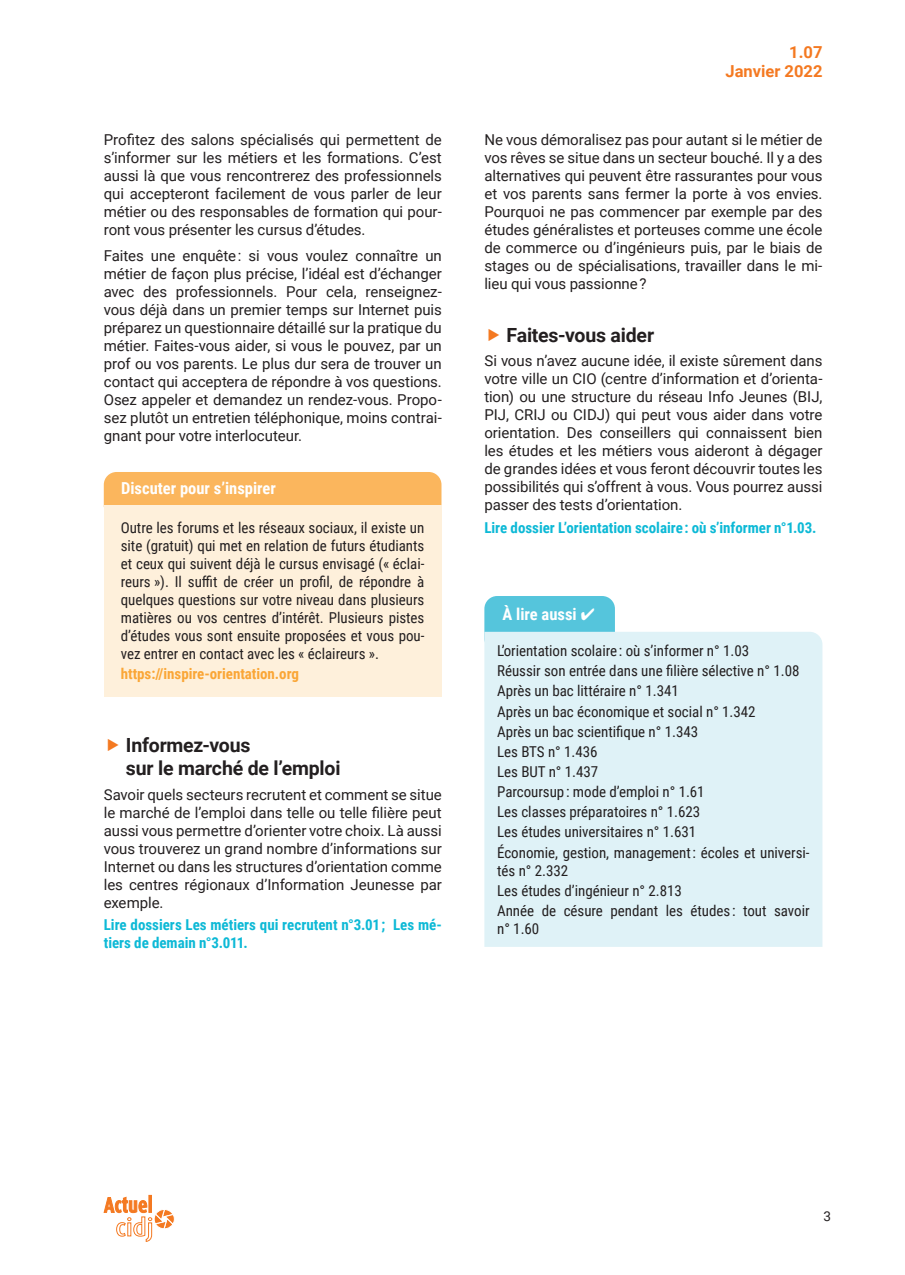
<style>
.page{position:relative;width:905px;height:1275px;background:#fff}
.page>*{position:absolute;margin:0;border:0;box-sizing:border-box;transform-origin:0 0}
.t1{font:700 19.5px/23.4px "Roboto";letter-spacing:-.01em;color:#231f20}
.t2{font:700 16.5px "Roboto Condensed";color:#fff}
.t3{font:700 16.5px/19.8px "Roboto";color:#f47921;text-align:right}
.t4{font:15px/18px "Roboto";letter-spacing:-.005em;color:#231f20;text-align:justify}
.t5{font:15px/20.1px "Roboto Condensed";letter-spacing:-.005em;color:#231f20}
.t6{font:700 15px/18px "Roboto Condensed";color:#0db9d6}
.t7{font:700 15px "Roboto Condensed";letter-spacing:-.005em;color:#faa636}
.t8{font:13.5px "Roboto";color:#231f20}
</style>
<div class="page">
<svg style="left:103px;top:1195px;width:72px;height:47px"></svg>
<div style="left:104px;top:472px;width:337px;height:33px;background:#fbb65d"></div>
<div style="left:104px;top:505px;width:337px;height:191px;background:#fef0db"></div>
<div style="left:484px;top:596px;width:131px;height:55px;background:#55c5dc;border-radius:13px"></div>
<svg style="left:484px;top:632px;width:338px;height:315px;background:#dff2f7"></svg>
<p class="t4" style="left:104px;top:130px;width:340px">Profitez des salons spécialisés qui permettent de s’informer sur les métiers et les formations. C’est aussi là que vous rencontrerez des professionnels qui accepteront facilement de vous parler de leur métier ou des responsables de formation qui pour&shy;ront vous présenter les cursus d’études.</p>
<p class="t4" style="left:104px;top:246px;width:340px">Faites une enquête : si vous voulez connaître un métier de façon plus précise, l’idéal est d’échanger avec des professionnels. Pour cela, renseignez&shy;vous déjà dans un premier temps sur Internet puis préparez un questionnaire détaillé sur la pratique du métier. Faites-vous aider, si vous le pouvez, par un prof ou vos parents. Le plus dur sera de trouver un contact qui acceptera de répondre à vos questions.<br>Osez appeler et demandez un rendez-vous. Propo&shy;sez plutôt un entretien téléphonique, moins contrai&shy;gnant pour votre interlocuteur.</p>
<p class="t2" style="left:121px;top:477px;width:156px">Discuter pour s’inspirer</p>
<p class="t5" style="left:121px;top:518px;width:305px;line-height:18px;text-align:justify">Outre les forums et les réseaux sociaux, il existe un site (gratuit) qui met en relation de futurs étudiants et ceux qui suivent déjà le cursus envisagé (« éclai&shy;reurs »). Il suffit de créer un profil, de répondre à quelques questions sur votre niveau dans plusieurs matières ou vos centres d’intérêt. Plusieurs pistes d’études vous sont ensuite proposées et vous pou&shy;vez entrer en contact avec les « éclaireurs ».</p>
<p class="t7" style="left:121px;top:663px;width:180px">https://inspire-orientation.org</p>
<h1 class="t1" style="left:126px;top:733px;width:216px">Informez-vous<br>sur le marché de l’emploi</h1>
<p class="t4" style="left:104px;top:785px;width:340px">Savoir quels secteurs recrutent et comment se situe le marché de l’emploi dans telle ou telle filière peut aussi vous permettre d’orienter votre choix. Là aussi vous trouverez un grand nombre d’informations sur Internet ou dans les structures d’orientation comme les centres régionaux d’Information Jeunesse par exemple.</p>
<p class="t6" style="left:104px;top:915px;width:340px">Lire dossiers Les métiers qui recrutent n°3.01 ; Les mé&shy;tiers de demain n°3.011.</p>
<p class="t3" style="left:725px;top:41px;width:98px">1.07<br>Janvier 2022</p>
<p class="t4" style="left:484px;top:130px;width:340px">Ne vous démoralisez pas pour autant si le métier de vos rêves se situe dans un secteur bouché. Il y a des alternatives qui peuvent être rassurantes pour vous et vos parents sans fermer la porte à vos envies.<br>Pourquoi ne pas commencer par exemple par des études généralistes et porteuses comme une école de commerce ou d’ingénieurs puis, par le biais de stages ou de spécialisations, travailler dans le mi&shy;lieu qui vous passionne ?</p>
<h1 class="t1" style="left:507px;top:323px;width:149px">Faites-vous aider</h1>
<p class="t4" style="left:484px;top:351px;width:340px">Si vous n’avez aucune idée, il existe sûrement dans votre ville un CIO (centre d’information et d’orienta&shy;tion) ou une structure du réseau Info Jeunes (BIJ, PIJ, CRIJ ou CIDJ) qui peut vous aider dans votre orientation. Des conseillers qui connaissent bien les études et les métiers vous aideront à dégager de grandes idées et vous feront découvrir toutes les possibilités qui s’offrent à vous. Vous pourrez aussi passer des tests d’orientation.</p>
<p class="t6" style="left:484px;top:518px;width:334px">Lire dossier L’orientation scolaire : où s’informer n°1.03.</p>
<p class="t2" style="left:502px;top:602px;width:94px">À lire aussi ✔</p>
<p class="t5" style="left:497px;top:640px;width:314px">L’orientation scolaire : où s’informer n° 1.03<br>Réussir son entrée dans une filière sélective n° 1.08<br>Après un bac littéraire n° 1.341<br>Après un bac économique et social n° 1.342<br>Après un bac scientifique n° 1.343<br>Les BTS n° 1.436<br>Les BUT n° 1.437<br>Parcoursup : mode d’emploi n° 1.61<br>Les classes préparatoires n° 1.623<br>Les études universitaires n° 1.631<br>Économie, gestion, management : écoles et universi-</p>
<p class="t5" style="left:497px;top:859px;width:314px">tés n° 2.332<br>Les études d’ingénieur n° 2.813<br>Année de césure pendant les études : tout savoir</p>
<p class="t5" style="left:497px;top:918px;width:44px">n° 1.60</p>
<p class="t8" style="left:823px;top:1206px;width:9px">3</p>
</div>
